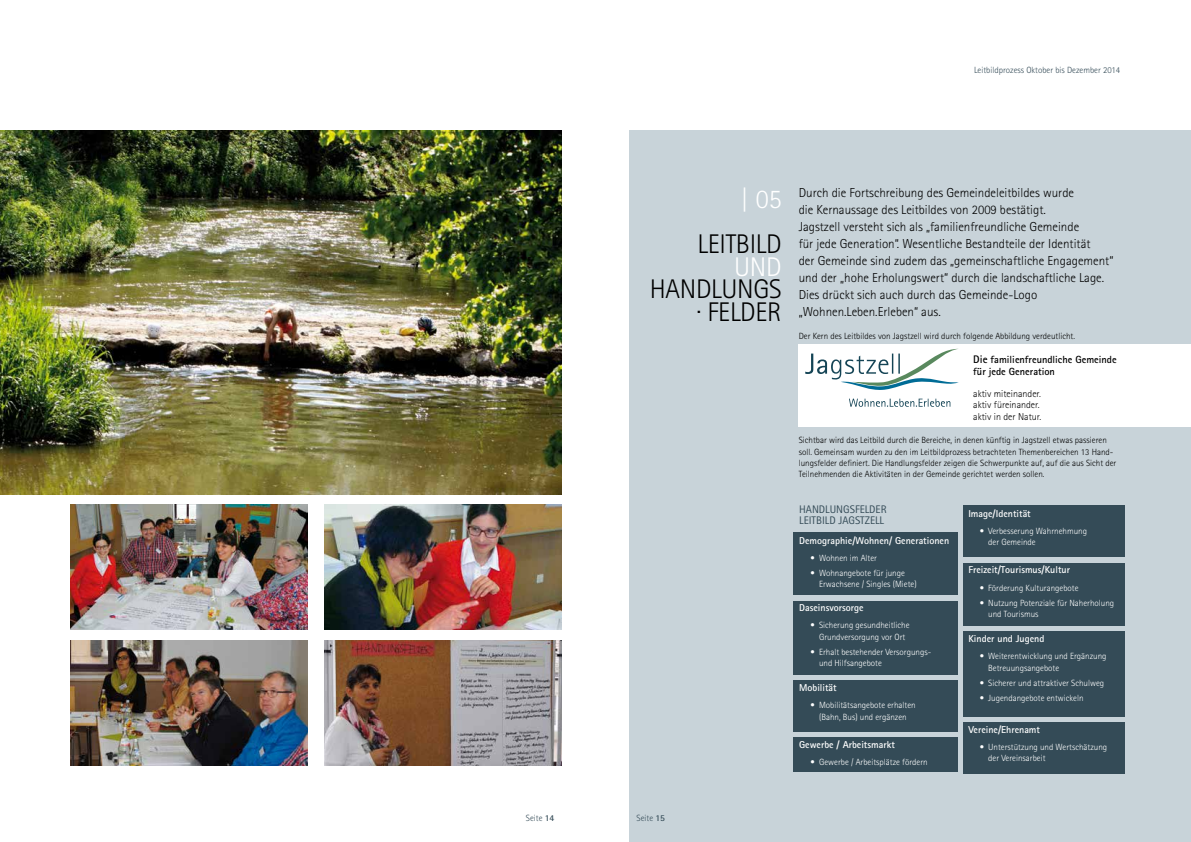
<style>
.page{position:relative;width:1191px;height:842px;background:#fff}
.page>*{position:absolute;margin:0;border:0;box-sizing:border-box;transform-origin:0 0}
.t1{font:300 27px "Rotis Sans Serif";color:#000}
.t2{font:300 27px "Rotis Sans Serif";color:#fff}
.t3{font:300 13px/17px "Rotis Sans Serif";color:#000}
.t4{font:11px/11.3px "Rotis Sans Serif";color:#344b57}
.t5{font:700 10.4px/12.1px "Rotis Sans Serif";color:#000}
.t6{font:700 10px "Rotis Sans Serif";color:#fff}
.t7{font:300 10px/11px "Rotis Sans Serif";color:#000}
.t8{font:300 9px/11.3px "Rotis Sans Serif";color:#fff}
.t9{font:300 9px/11.3px "Rotis Sans Serif";color:#000}
.t10{font:300 9px "Rotis Sans Serif";color:#344b57}
.s1{font-size:11px}
.s2{font-weight:700}
</style>
<div class="page">
<div style="left:629px;top:130px;width:562px;height:712px;background:#c8d3d9"></div>
<div style="left:798px;top:344px;width:393px;height:83px;background:#fff"></div>
<svg style="left:849px;top:399px;width:101px;height:8px"></svg>
<svg style="left:805px;top:349px;width:153px;height:41px"></svg>
<div style="left:793px;top:738px;width:164px;height:34px;background:#344b57"></div>
<div style="left:793px;top:601px;width:164px;height:74px;background:#344b57"></div>
<div style="left:793px;top:533px;width:164px;height:62px;background:#344b57"></div>
<div style="left:793px;top:680px;width:164px;height:51px;background:#344b57"></div>
<div style="left:963px;top:722px;width:162px;height:51px;background:#344b57"></div>
<div style="left:963px;top:563px;width:162px;height:63px;background:#344b57"></div>
<div style="left:963px;top:506px;width:162px;height:51px;background:#344b57"></div>
<div style="left:963px;top:631px;width:162px;height:85px;background:#344b57"></div>
<img style="left:325px;top:641px;width:236px;height:124px">
<img style="left:71px;top:641px;width:237px;height:124px">
<img style="left:71px;top:505px;width:237px;height:124px">
<img style="left:0;top:130px;width:561px;height:365px">
<img style="left:325px;top:505px;width:236px;height:124px">
<p class="t10" style="left:974px;top:65px;width:147px">Leitbildprozess Oktober bis Dezember 2014</p>
<h1 class="t2" style="left:740px;top:183px;width:43px">| 05</h1>
<h1 class="t1" style="left:697px;top:228px;width:50px">Leitbild</h1>
<h1 class="t2" style="left:734px;top:251px;width:16px">und</h1>
<h1 class="t1" style="left:650px;top:274px;width:32px">Handlung</h1>
<h1 class="t1" style="left:769px;top:274px;width:14px">S</h1>
<h1 class="t1" style="left:696px;top:296px;width:24px">. felde</h1>
<h1 class="t1" style="left:767px;top:296px;width:16px">r</h1>
<p class="t3" style="left:798px;top:184px;width:316px">Durch die Fortschreibung des Gemeindeleitbildes wurde<br>die Kernaussage des Leitbildes von 2009 bestätigt.<br>Jagstzell versteht sich als „familienfreundliche Gemeinde<br>für jede Generation“. Wesentliche Bestandteile der Identität<br>der Gemeinde sind zudem das „gemeinschaftliche Engagement“ und der „hohe Erholungswert“ durch die landschaftliche Lage.<br>Dies drückt sich auch durch das Gemeinde-Logo „Wohnen.Leben.Erleben“ aus.</p>
<p class="t9" style="left:798px;top:330px;width:278px">Der Kern des Leitbildes von Jagstzell wird durch folgende Abbildung verdeutlicht.</p>
<p class="t5" style="left:973px;top:353px;width:145px"><span class="s1">Die</span> familienfreundliche Gemeinde für jede Generation</p>
<p class="t7" style="left:973px;top:388px;width:69px">aktiv miteinander. aktiv füreinander.</p>
<p class="t7" style="left:973px;top:411px;width:69px">aktiv in der Natur.</p>
<p class="t9" style="left:798px;top:435px;width:319px">Sichtbar wird das Leitbild durch die Bereiche, in denen künftig in Jagstzell etwas passieren soll. Gemeinsam wurden zu den im Leitbildprozess betrachteten Themenbereichen 13 Hand&shy;lungsfelder definiert. Die Handlungsfelder zeigen die Schwerpunkte auf, auf die aus Sicht der Teilnehmenden die Aktivitäten in der Gemeinde gerichtet werden sollen.</p>
<p class="t4" style="left:799px;top:504px;width:89px">HANDLUNGSFELDER<br>LEITBILD JAGSTZELL</p>
<p class="t6" style="left:799px;top:534px;width:151px">Demographie/Wohnen/ Generationen</p>
<p class="t8" style="left:810px;top:552px;width:68px">• Wohnen im Alter</p>
<p class="t8" style="left:819px;top:567px;width:99px;text-indent:-9px">• Wohnangebote für junge<br>Erwachsene / Singles (Miete)</p>
<p class="t6" style="left:799px;top:602px;width:66px">Daseinsvorsorge</p>
<p class="t8" style="left:810px;top:620px;width:100px;text-align:center">• Sicherung gesundheitliche<br>Grundversorgung vor Ort</p>
<p class="t8" style="left:819px;top:646px;width:114px;text-indent:-9px">• Erhalt bestehender Versorgungs&shy;und Hilfsangebote</p>
<p class="t6" style="left:799px;top:682px;width:39px">Mobilität</p>
<p class="t8" style="left:810px;top:700px;width:107px;text-align:center">• Mobilitätsangebote erhalten (Bahn, Bus) und ergänzen</p>
<p class="t6" style="left:799px;top:738px;width:97px">Gewerbe / Arbeitsmarkt</p>
<p class="t8" style="left:810px;top:756px;width:119px">• Gewerbe / Arbeitsplätze fördern</p>
<p class="t6" style="left:968px;top:507px;width:64px">I mage/Identität</p>
<p class="t8" style="left:988px;top:525px;width:100px;text-indent:-9px">• Verbesserung Wahrnehmung der Gemeinde</p>
<p class="t6" style="left:968px;top:564px;width:103px">Freizeit/Tourismus/Kultur</p>
<p class="t8" style="left:979px;top:582px;width:100px">• Förderung Kulturangebote</p>
<p class="t8" style="left:988px;top:597px;width:127px;text-indent:-9px">• Nutzung Potenziale für Naherholung und Tourismus</p>
<p class="t6" style="left:968px;top:632px;width:77px">Kinder und Jugend</p>
<p class="t8" style="left:988px;top:650px;width:120px;text-indent:-9px">• Weiterentwicklung und Ergänzung<br>Betreuungsangebote</p>
<p class="t8" style="left:979px;top:677px;width:126px">• Sicherer und attraktiver Schulweg</p>
<p class="t8" style="left:979px;top:692px;width:105px">• Jugendangebote entwickeln</p>
<p class="t6" style="left:968px;top:723px;width:73px">Vereine/Ehrenamt</p>
<p class="t8" style="left:988px;top:741px;width:120px;text-indent:-9px">• Unterstützung und Wertschätzung der Vereinsarbeit</p>
<p class="t10" style="left:526px;top:813px;width:30px">Seite <span class="s2">14</span></p>
<p class="t10" style="left:636px;top:813px;width:30px">Seite <span class="s2">15</span></p>
</div>
